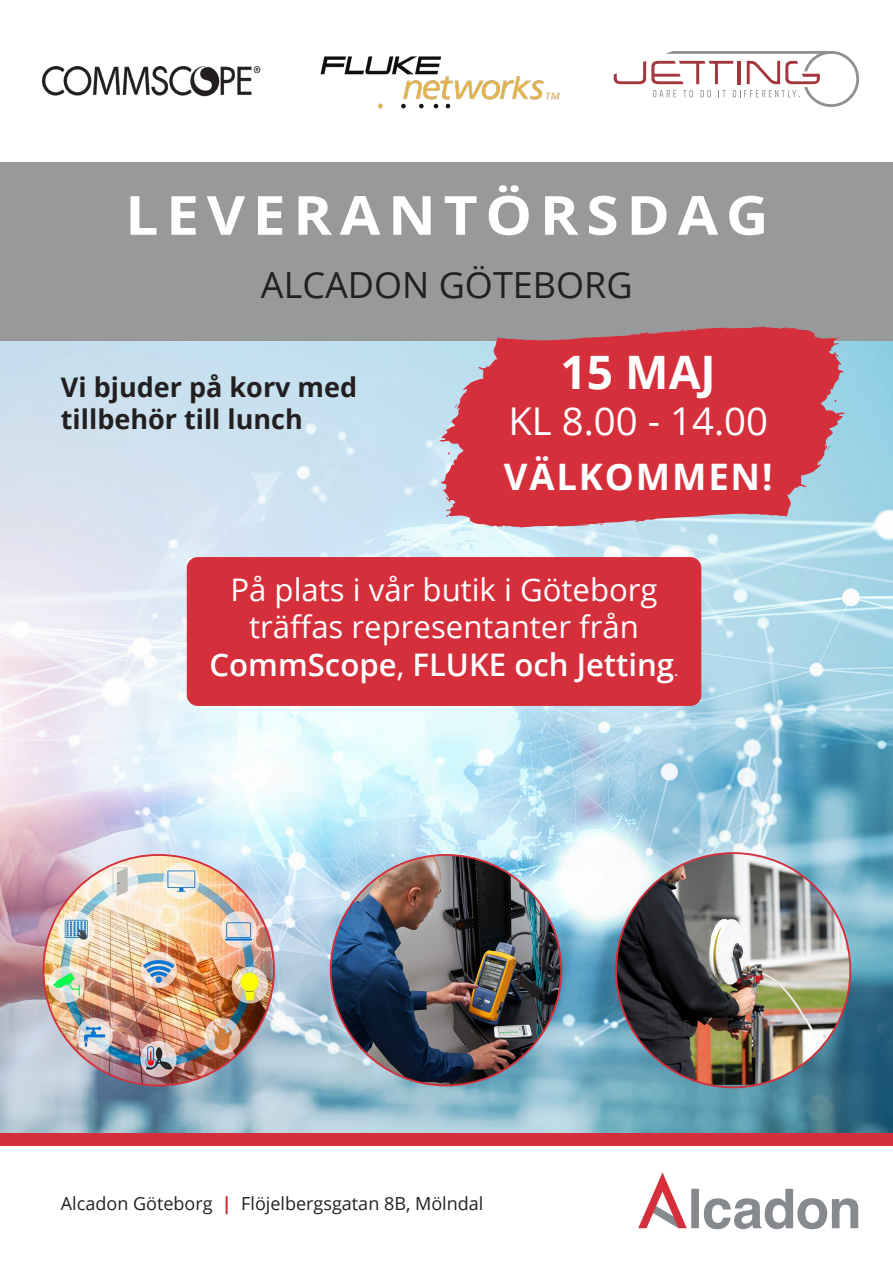
<style>
.page{position:relative;width:893px;height:1263px;background:#fff}
.page>*{position:absolute;margin:0;border:0;box-sizing:border-box;transform-origin:0 0}
.t1{font:700 54px "Open Sans";letter-spacing:.13em;color:#fff;scale:1.09 1}
.t2{font:700 46.05px "Open Sans";color:#fff}
.t3{font:38.4px "Open Sans";color:#fff}
.t4{font:700 36.45px "Open Sans";letter-spacing:.05em;color:#fff}
.t5{font:36px "Open Sans";color:#231f20}
.t6{font:31.2px/37.3px "Open Sans";color:#fff;text-align:center}
.t7{font:700 27px/32.4px "Open Sans";color:#231f20}
.t8{font:18px "Open Sans";color:#231f20}
.s1{font-weight:600}
.s2{font-size:16.5px}
.s3{font-weight:700;color:#d22630}
</style>
<div class="page">
<img style="left:0;top:340px;width:893px;height:793px">
<div style="left:0;top:162px;width:893px;height:178px;background:#97999b"></div>
<div style="left:0;top:1133px;width:893px;height:12px;background:#d52f3c"></div>
<svg style="left:638px;top:1172px;width:220px;height:57px"></svg>
<div style="left:187px;top:557px;width:514px;height:149px;background:#d52f3c;border-radius:11px"></div>
<svg style="left:435px;top:326px;width:415px;height:206px;background:#cc515e"></svg>
<svg style="left:827px;top:445px;width:4px;height:5px"></svg>
<svg style="left:579px;top:524px;width:9px;height:2px"></svg>
<svg style="left:453px;top:404px;width:5px;height:5px"></svg>
<img style="left:616px;top:853px;width:234px;height:232px">
<img style="left:331px;top:855px;width:230px;height:230px;border-radius:115px">
<img style="left:43px;top:855px;width:231px;height:230px;border-radius:115px">
<img style="left:320px;top:56px;width:240px;height:53px">
<svg style="left:614px;top:51px;width:245px;height:56px"></svg>
<img style="left:43px;top:67px;width:218px;height:29px">
<p class="t1" style="left:125px;top:177px;width:592px">LEVERANTÖRSDAG</p>
<p class="t5" style="left:261px;top:261px;width:373px">ALCADON GÖTEBORG</p>
<p class="t7" style="left:61px;top:370px;width:298px">Vi bjuder på korv med tillbehör till lunch</p>
<p class="t2" style="left:561px;top:340px;width:157px">15 MAJ</p>
<p class="t3" style="left:508px;top:395px;width:261px">KL 8.00 - 14.00</p>
<p class="t4" style="left:504px;top:451px;width:270px">VÄLKOMMEN!</p>
<p class="t6" style="left:210px;top:570px;width:471px">På plats i vår butik i Göteborg träffas representanter från<br><span class="s1">CommScope</span>, <span class="s1">FLUKE och Jetting</span><span class="s2">.</span></p>
<p class="t8" style="left:61px;top:1191px;width:424px">Alcadon Göteborg <span class="s3">|</span> Flöjelbergsgatan 8B, Mölndal</p>
</div>
